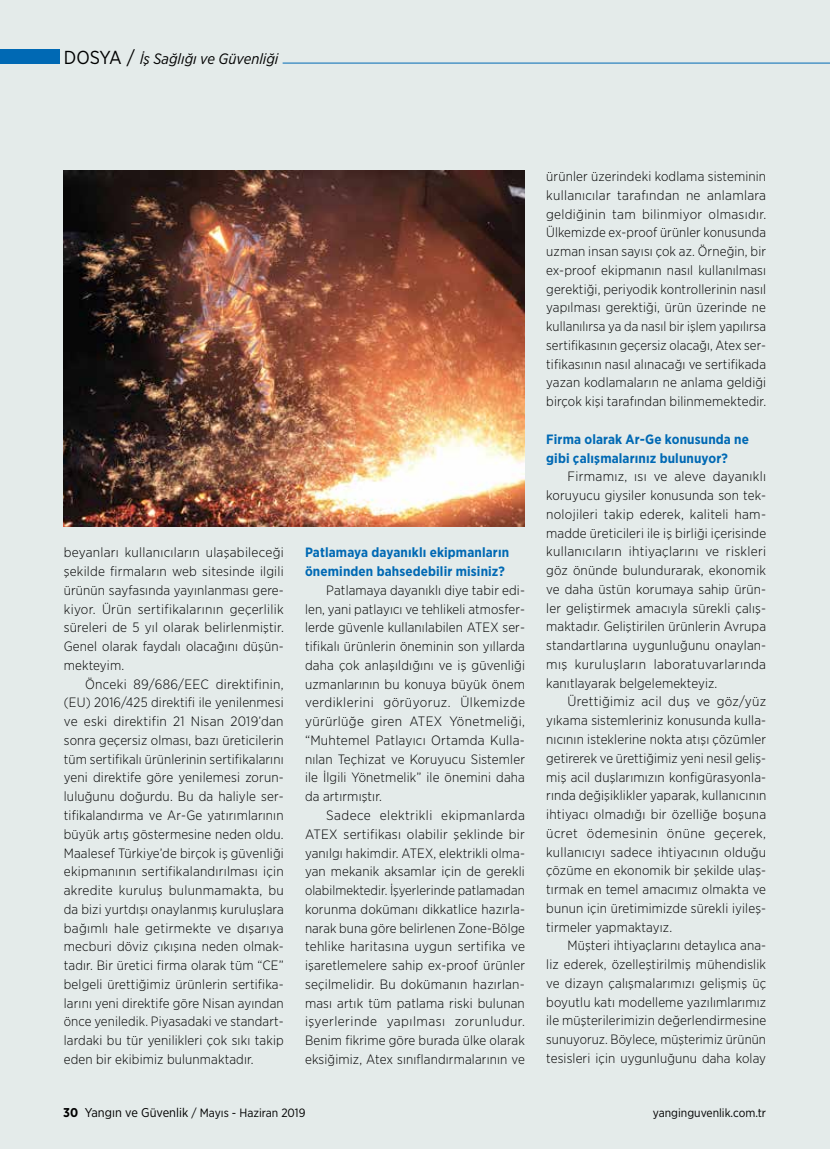
<style>
.page{position:relative;width:830px;height:1149px;background:#fff}
.page>*{position:absolute;margin:0;border:0;box-sizing:border-box;transform-origin:0 0}
.t1{font:italic 15px "Gotham Narrow";color:#000}
.t2{font:300 13.5px/18.8px "Gotham Narrow";letter-spacing:.01em;color:#000;text-align:justify}
.t3{font:700 13.5px/18.8px "Gotham Narrow";letter-spacing:.01em;color:#0069b4}
.t4{font:12px "Gotham Narrow";color:#000}
.s1{font-style:normal;font-size:18.75px}
.s2{font-weight:700;font-size:12.75px}
.s3{font-size:12.75px}
</style>
<div class="page">
<div style="left:0;top:0;width:829px;height:1148px;background:#e4ebea"></div>
<img style="left:64px;top:170px;width:460px;height:356px">
<div style="left:0;top:49px;width:60px;height:15px;background:#0069b4"></div>
<hr style="left:282px;top:63px;width:547px;height:1px;background:#0069b4">
<p class="t1" style="left:64px;top:49px;width:216px"><span class="s1">DOSYA /</span> İş Sağlığı ve Güvenliği</p>
<p class="t2" style="left:64px;top:542px;width:221px">beyanları kullanıcıların ulaşabileceği şekilde firmaların web sitesinde ilgili ürünün sayfasında yayınlanması gere&shy;kiyor. Ürün sertifikalarının geçerlilik süreleri de 5 yıl olarak belirlenmiştir.<br>Genel olarak faydalı olacağını düşün&shy;mekteyim.</p>
<p class="t2" style="left:64px;top:674px;width:221px;text-indent:21px">Önceki 89/686/EEC direktifinin, (EU) 2016/425 direktifi ile yenilenmesi ve eski direktifin 21 Nisan 2019’dan sonra geçersiz olması, bazı üreticilerin tüm sertifikalı ürünlerinin sertifikalarını yeni direktife göre yenilemesi zorun&shy;luluğunu doğurdu. Bu da haliyle ser&shy;tifikalandırma ve Ar-Ge yatırımlarının büyük artış göstermesine neden oldu.<br>Maalesef Türkiye’de birçok iş güvenliği ekipmanının sertifikalandırılması için akredite kuruluş bulunmamakta, bu da bizi yurtdışı onaylanmış kuruluşlara bağımlı hale getirmekte ve dışarıya mecburi döviz çıkışına neden olmak&shy;tadır. Bir üretici firma olarak tüm “CE” belgeli ürettiğimiz ürünlerin sertifika&shy;larını yeni direktife göre Nisan ayından önce yeniledik. Piyasadaki ve standart&shy;lardaki bu tür yenilikleri çok sıkı takip eden bir ekibimiz bulunmaktadır.</p>
<p class="t3" style="left:305px;top:543px;width:205px">Patlamaya dayanıklı ekipmanların öneminden bahsedebilir misiniz?</p>
<p class="t2" style="left:305px;top:580px;width:221px;text-indent:21px">Patlamaya dayanıklı diye tabir edi&shy;len, yani patlayıcı ve tehlikeli atmosfer&shy;lerde güvenle kullanılabilen ATEX ser&shy;tifikalı ürünlerin öneminin son yıllarda daha çok anlaşıldığını ve iş güvenliği uzmanlarının bu konuya büyük önem verdiklerini görüyoruz. Ülkemizde yürürlüğe giren ATEX Yönetmeliği, “Muhtemel Patlayıcı Ortamda Kulla&shy;nılan Teçhizat ve Koruyucu Sistemler ile İlgili Yönetmelik” ile önemini daha da artırmıştır.</p>
<p class="t2" style="left:305px;top:805px;width:221px;text-indent:21px">Sadece elektrikli ekipmanlarda ATEX sertifikası olabilir şeklinde bir yanılgı hakimdir. ATEX, elektrikli olma&shy;yan mekanik aksamlar için de gerekli olabilmektedir. İşyerlerinde patlamadan korunma dokümanı dikkatlice hazırla&shy;narak buna göre belirlenen Zone-Bölge tehlike haritasına uygun sertifika ve işaretlemelere sahip ex-proof ürünler seçilmelidir. Bu dokümanın hazırlan&shy;ması artık tüm patlama riski bulunan işyerlerinde yapılması zorunludur.<br>Benim fikrime göre burada ülke olarak eksiğimiz, Atex sınıflandırmalarının ve</p>
<p class="t2" style="left:546px;top:166px;width:221px">ürünler üzerindeki kodlama sisteminin kullanıcılar tarafından ne anlamlara geldiğinin tam bilinmiyor olmasıdır.<br>Ülkemizde ex-proof ürünler konusunda uzman insan sayısı çok az. Örneğin, bir ex-proof ekipmanın nasıl kullanılması gerektiği, periyodik kontrollerinin nasıl yapılması gerektiği, ürün üzerinde ne kullanılırsa ya da nasıl bir işlem yapılırsa sertifikasının geçersiz olacağı, Atex ser&shy;tifikasının nasıl alınacağı ve sertifikada yazan kodlamaların ne anlama geldiği birçok kişi tarafından bilinmemektedir.</p>
<p class="t3" style="left:546px;top:429px;width:204px">Firma olarak Ar-Ge konusunda ne gibi çalışmalarınız bulunuyor?</p>
<p class="t2" style="left:546px;top:466px;width:221px;text-indent:21px">Firmamız, ısı ve aleve dayanıklı koruyucu giysiler konusunda son tek&shy;nolojileri takip ederek, kaliteli ham&shy;madde üreticileri ile iş birliği içerisinde kullanıcıların ihtiyaçlarını ve riskleri göz önünde bulundurarak, ekonomik ve daha üstün korumaya sahip ürün&shy;ler geliştirmek amacıyla sürekli çalış&shy;maktadır. Geliştirilen ürünlerin Avrupa standartlarına uygunluğunu onaylan&shy;mış kuruluşların laboratuvarlarında kanıtlayarak belgelemekteyiz.</p>
<p class="t2" style="left:546px;top:691px;width:221px;text-indent:21px">Ürettiğimiz acil duş ve göz/yüz yıkama sistemleriniz konusunda kulla&shy;nıcının isteklerine nokta atışı çözümler getirerek ve ürettiğimiz yeni nesil geliş&shy;miş acil duşlarımızın konfigürasyonla&shy;rında değişiklikler yaparak, kullanıcının ihtiyacı olmadığı bir özelliğe boşuna ücret ödemesinin önüne geçerek, kullanıcıyı sadece ihtiyacının olduğu çözüme en ekonomik bir şekilde ulaş&shy;tırmak en temel amacımız olmakta ve bunun için üretimimizde sürekli iyileş&shy;tirmeler yapmaktayız.</p>
<p class="t2" style="left:546px;top:935px;width:221px;text-indent:21px">Müşteri ihtiyaçlarını detaylıca ana&shy;liz ederek, özelleştirilmiş mühendislik ve dizayn çalışmalarımızı gelişmiş üç boyutlu katı modelleme yazılımlarımız ile müşterilerimizin değerlendirmesine sunuyoruz. Böylece, müşterimiz ürünün tesisleri için uygunluğunu daha kolay</p>
<p class="t4" style="left:63px;top:1104px;width:244px"><span class="s2">30</span> <span class="s3">Yangın ve Güvenlik</span> / Mayıs - Haziran 2019</p>
<p class="t4" style="left:652px;top:1104px;width:115px">yanginguvenlik.com.tr</p>
</div>
